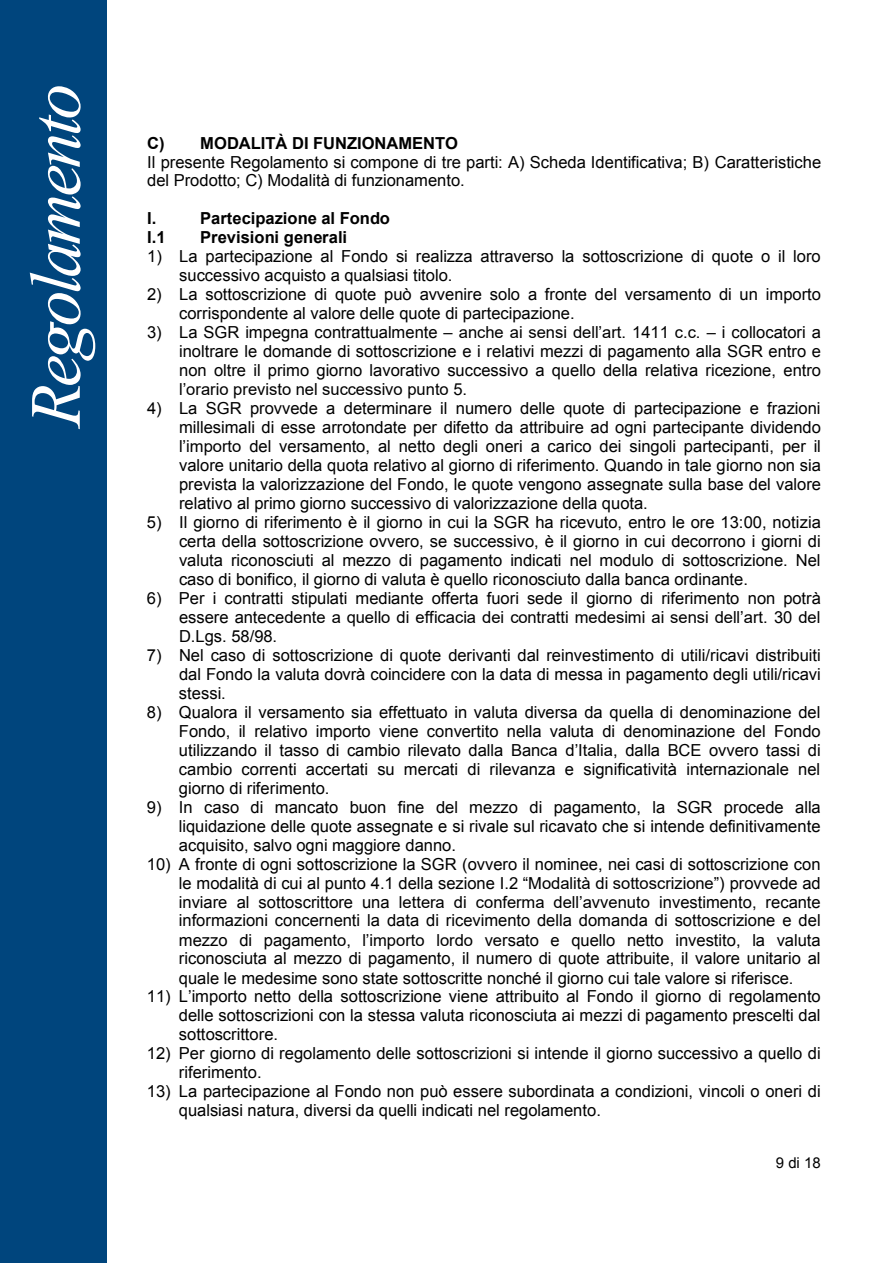
<style>
.page{position:relative;width:893px;height:1263px;background:#fff}
.page>*{position:absolute;margin:0;border:0;box-sizing:border-box;transform-origin:0 0}
.t1{font:italic 72px "Times New Roman";letter-spacing:-.05em;color:#fff}
.t2{font:16.5px/19px "Arial";color:#000;text-align:justify}
.t3{font:700 16.5px "Arial";color:#000}
.t4{font:15px "Arial";color:#000}
</style>
<div class="page">
<div style="left:0;top:0;width:106px;height:1263px;background:#00457d"></div>
<h1 class="t1" style="left:6px;top:428px;width:345px;rotate:-90deg">Regolamento</h1>
<p class="t3" style="left:147px;top:132px;width:312px">C) MODALITÀ DI FUNZIONAMENTO</p>
<p class="t2" style="left:147px;top:152px;width:676px">Il presente Regolamento si compone di tre parti: A) Scheda Identificativa; B) Caratteristiche del Prodotto; C) Modalità di funzionamento.</p>
<p class="t3" style="left:147px;top:208px;width:11px">I.</p>
<p class="t3" style="left:200px;top:208px;width:191px">Partecipazione al Fondo</p>
<p class="t3" style="left:147px;top:227px;width:20px">I.1</p>
<p class="t3" style="left:200px;top:227px;width:148px">Previsioni generali</p>
<p class="t2" style="left:179px;top:247px;width:643px;text-indent:-32px">1) La partecipazione al Fondo si realizza attraverso la sottoscrizione di quote o il loro successivo acquisto a qualsiasi titolo.</p>
<p class="t2" style="left:179px;top:285px;width:643px;text-indent:-32px">2) La sottoscrizione di quote può avvenire solo a fronte del versamento di un importo corrispondente al valore delle quote di partecipazione.</p>
<p class="t2" style="left:179px;top:323px;width:643px;text-indent:-32px">3) La SGR impegna contrattualmente – anche ai sensi dell’art. 1411 c.c. – i collocatori a inoltrare le domande di sottoscrizione e i relativi mezzi di pagamento alla SGR entro e non oltre il primo giorno lavorativo successivo a quello della relativa ricezione, entro l’orario previsto nel successivo punto 5.</p>
<p class="t2" style="left:179px;top:399px;width:644px;text-indent:-32px">4) La SGR provvede a determinare il numero delle quote di partecipazione e frazioni millesimali di esse arrotondate per difetto da attribuire ad ogni partecipante dividendo l’importo del versamento, al netto degli oneri a carico dei singoli partecipanti, per il valore unitario della quota relativo al giorno di riferimento. Quando in tale giorno non sia prevista la valorizzazione del Fondo, le quote vengono assegnate sulla base del valore relativo al primo giorno successivo di valorizzazione della quota.</p>
<p class="t2" style="left:179px;top:513px;width:643px;text-indent:-32px">5) Il giorno di riferimento è il giorno in cui la SGR ha ricevuto, entro le ore 13:00, notizia certa della sottoscrizione ovvero, se successivo, è il giorno in cui decorrono i giorni di valuta riconosciuti al mezzo di pagamento indicati nel modulo di sottoscrizione. Nel caso di bonifico, il giorno di valuta è quello riconosciuto dalla banca ordinante.</p>
<p class="t2" style="left:179px;top:589px;width:643px;text-indent:-32px">6) Per i contratti stipulati mediante offerta fuori sede il giorno di riferimento non potrà essere antecedente a quello di efficacia dei contratti medesimi ai sensi dell’art. 30 del D.Lgs. 58/98.</p>
<p class="t2" style="left:179px;top:646px;width:643px;text-indent:-32px">7) Nel caso di sottoscrizione di quote derivanti dal reinvestimento di utili/ricavi distribuiti dal Fondo la valuta dovrà coincidere con la data di messa in pagamento degli utili/ricavi stessi.</p>
<p class="t2" style="left:179px;top:703px;width:643px;text-indent:-32px">8) Qualora il versamento sia effettuato in valuta diversa da quella di denominazione del Fondo, il relativo importo viene convertito nella valuta di denominazione del Fondo utilizzando il tasso di cambio rilevato dalla Banca d’Italia, dalla BCE ovvero tassi di cambio correnti accertati su mercati di rilevanza e significatività internazionale nel giorno di riferimento.</p>
<p class="t2" style="left:179px;top:797px;width:643px;text-indent:-32px">9) In caso di mancato buon fine del mezzo di pagamento, la SGR procede alla liquidazione delle quote assegnate e si rivale sul ricavato che si intende definitivamente acquisito, salvo ogni maggiore danno.</p>
<p class="t2" style="left:179px;top:854px;width:643px;text-indent:-32px">10) A fronte di ogni sottoscrizione la SGR (ovvero il nominee, nei casi di sottoscrizione con le modalità di cui al punto 4.1 della sezione I.2 “Modalità di sottoscrizione”) provvede ad inviare al sottoscrittore una lettera di conferma dell’avvenuto investimento, recante informazioni concernenti la data di ricevimento della domanda di sottoscrizione e del mezzo di pagamento, l’importo lordo versato e quello netto investito, la valuta riconosciuta al mezzo di pagamento, il numero di quote attribuite, il valore unitario al quale le medesime sono state sottoscritte nonché il giorno cui tale valore si riferisce.</p>
<p class="t2" style="left:179px;top:987px;width:643px;text-indent:-32px">11) L’importo netto della sottoscrizione viene attribuito al Fondo il giorno di regolamento delle sottoscrizioni con la stessa valuta riconosciuta ai mezzi di pagamento prescelti dal sottoscrittore.</p>
<p class="t2" style="left:179px;top:1044px;width:643px;text-indent:-32px">12) Per giorno di regolamento delle sottoscrizioni si intende il giorno successivo a quello di riferimento.</p>
<p class="t2" style="left:179px;top:1082px;width:643px;text-indent:-32px">13) La partecipazione al Fondo non può essere subordinata a condizioni, vincoli o oneri di qualsiasi natura, diversi da quelli indicati nel regolamento.</p>
<p class="t4" style="left:776px;top:1153px;width:46px">9 di 18</p>
</div>
